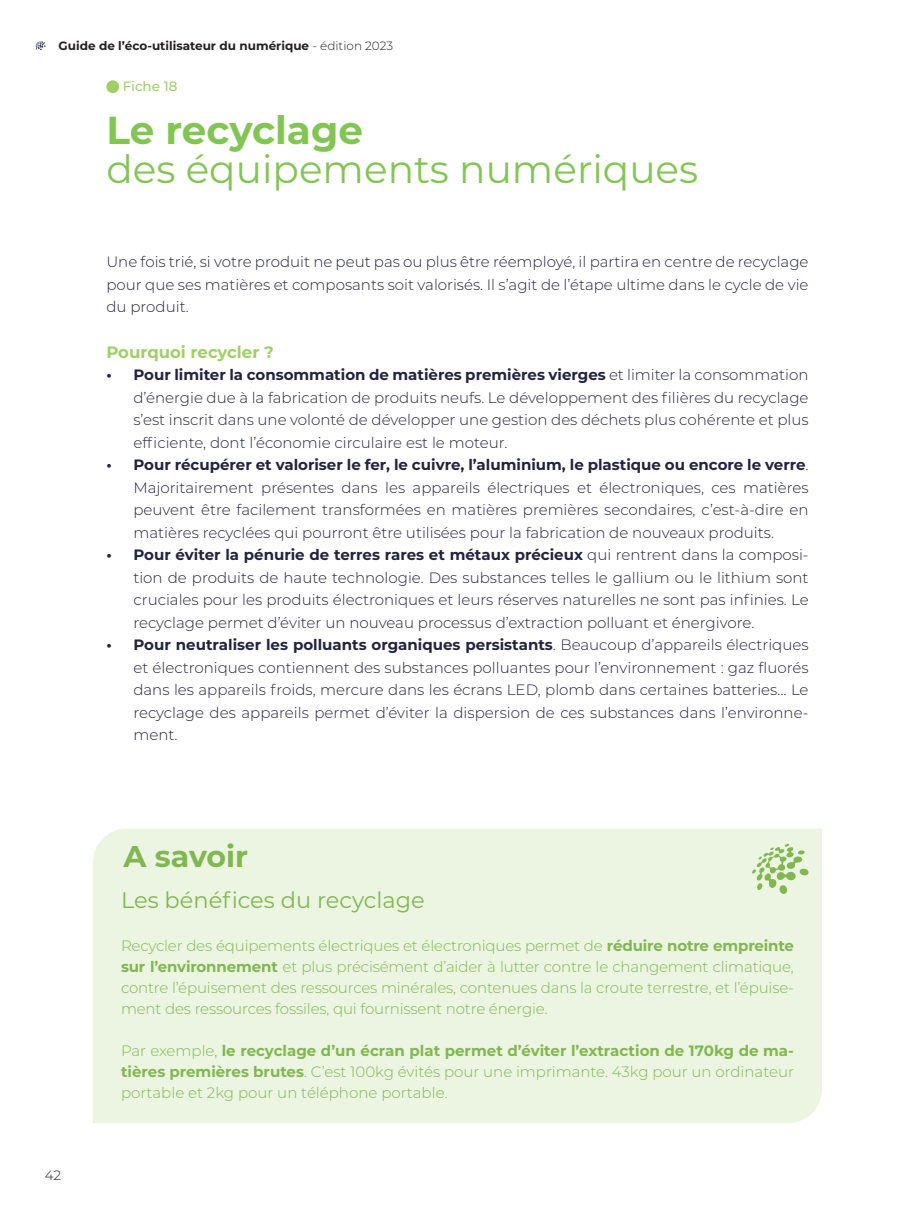
<style>
.page{position:relative;width:915px;height:1212px;background:#fff}
.page>*{position:absolute;margin:0;border:0;box-sizing:border-box;transform-origin:0 0}
.t1{font:39px "Montserrat";color:#83c554}
.t2{font:700 39px "Montserrat";color:#83c554}
.t3{font:700 30px "Montserrat";color:#81b751}
.t4{font:22.5px "Montserrat";color:#81b751}
.t5{font:700 16.5px "Montserrat";color:#a0cf69}
.t6{font:300 15px/22.5px "Montserrat";color:#22233e;text-align:justify}
.t7{font:300 15px/21px "Montserrat";letter-spacing:-.01em;color:#81b751;text-align:justify}
.t8{font:500 13.5px "Montserrat";color:#a0cf69}
.t9{font:300 13.5px "Montserrat";color:#231f20}
.t10{font:700 12px "Montserrat";color:#231f20}
.s1{font-weight:300}
.s2{font-weight:700}
</style>
<div class="page">
<svg style="left:35px;top:41px;width:11px;height:9px"></svg>
<div style="left:106px;top:80px;width:13px;height:13px;background:#a0cf69;border-radius:50%"></div>
<div style="left:93px;top:828px;width:728px;height:295px;background:#ecf5e1"></div>
<svg style="left:751px;top:844px;width:57px;height:50px"></svg>
<p class="t10" style="left:59px;top:37px;width:336px">Guide de l’éco-utilisateur du numérique <span class="s1">- édition 2023</span></p>
<p class="t8" style="left:123px;top:77px;width:56px">Fiche 18</p>
<h1 class="t2" style="left:106px;top:102px;width:258px">Le recyclage</h1>
<h1 class="t1" style="left:106px;top:142px;width:593px">des équipements numériques</h1>
<p class="t6" style="left:106px;top:250px;width:703px">Une fois trié, si votre produit ne peut pas ou plus être réemployé, il partira en centre de recyclage pour que ses matières et composants soit valorisés. Il s’agit de l’étape ultime dans le cycle de vie du produit.</p>
<p class="t5" style="left:106px;top:340px;width:169px">Pourquoi recycler ?</p>
<p class="t6" style="left:133px;top:363px;width:676px;text-indent:-27px"><span class="s2">• Pour limiter la consommation de matières premières vierges</span> et limiter la consommation d’énergie due à la fabrication de produits neufs. Le développement des filières du recyclage s’est inscrit dans une volonté de développer une gestion des déchets plus cohérente et plus efficiente, dont l’économie circulaire est le moteur.</p>
<p class="t6" style="left:133px;top:453px;width:676px;text-indent:-27px"><span class="s2">• Pour récupérer et valoriser le fer, le cuivre, l’aluminium, le plastique ou encore le verre</span>.<br>Majoritairement présentes dans les appareils électriques et électroniques, ces matières peuvent être facilement transformées en matières premières secondaires, c’est-à-dire en matières recyclées qui pourront être utilisées pour la fabrication de nouveaux produits.</p>
<p class="t6" style="left:133px;top:543px;width:676px;text-indent:-27px"><span class="s2">• Pour éviter la pénurie de terres rares et métaux précieux</span> qui rentrent dans la composi&shy;tion de produits de haute technologie. Des substances telles le gallium ou le lithium sont cruciales pour les produits électroniques et leurs réserves naturelles ne sont pas infinies. Le recyclage permet d’éviter un nouveau processus d’extraction polluant et énergivore.</p>
<p class="t6" style="left:133px;top:633px;width:676px;text-indent:-27px"><span class="s2">• Pour neutraliser les polluants organiques persistants</span>. Beaucoup d’appareils électriques et électroniques contiennent des substances polluantes pour l’environnement : gaz fluorés dans les appareils froids, mercure dans les écrans LED, plomb dans certaines batteries… Le recyclage des appareils permet d’éviter la dispersion de ces substances dans l’environne&shy;ment.</p>
<h2 class="t3" style="left:123px;top:835px;width:126px">A savoir</h2>
<h3 class="t4" style="left:121px;top:885px;width:305px">Les bénéfices du recyclage</h3>
<p class="t9" style="left:45px;top:1165px;width:18px">42</p>
<p class="t7" style="left:121px;top:934px;width:674px">Recycler des équipements électriques et électroniques permet de <span class="s2">réduire notre empreinte sur l’environnement</span> et plus précisément d’aider à lutter contre le changement climatique, contre l’épuisement des ressources minérales, contenues dans la croute terrestre, et l’épuise&shy;ment des ressources fossiles, qui fournissent notre énergie.</p>
<p class="t7" style="left:121px;top:1039px;width:674px">Par exemple, <span class="s2">le recyclage d’un écran plat permet d’éviter l’extraction de 170kg de ma&shy;tières premières brutes</span>. C’est 100kg évités pour une imprimante. 43kg pour un ordinateur portable et 2kg pour un téléphone portable.</p>
</div>
